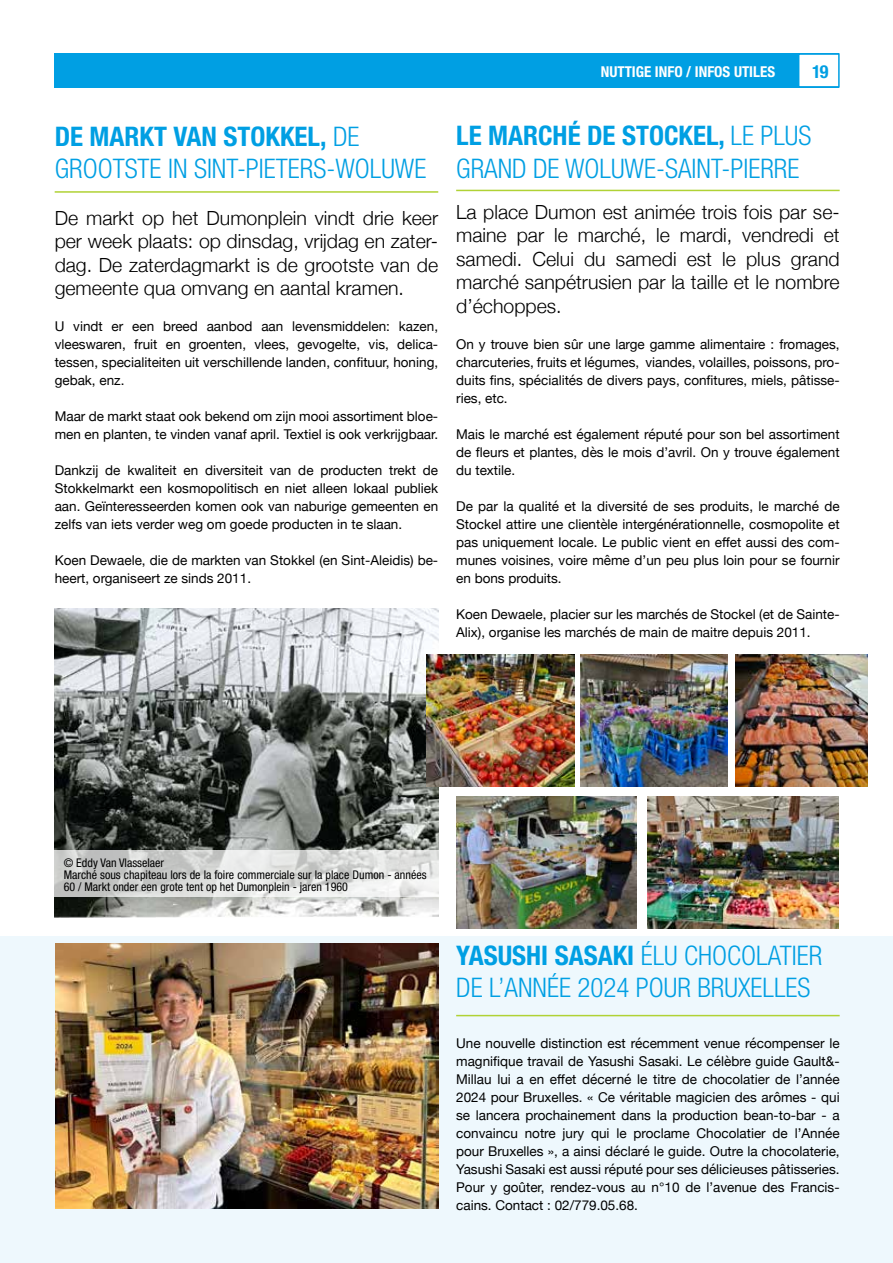
<style>
.page{position:relative;width:893px;height:1263px;background:#fff}
.page>*{position:absolute;margin:0;border:0;box-sizing:border-box;transform-origin:0 0}
.t1{font:300 condensed 27px/32.4px "Helvetica Neue";color:#009fe3}
.t2{font:300 19.5px/23.4px "Helvetica Neue";color:#000;text-align:justify}
.t3{font:700 condensed 18px "Helvetica Neue";color:#009fe3}
.t4{font:700 condensed 15px "Helvetica Neue";color:#fff}
.t5{font:13.5px/18px "Helvetica Neue";color:#000;text-align:justify}
.t6{font:condensed 12px/12px "Helvetica Neue";color:#000}
.s1{font-weight:700}
</style>
<div class="page">
<hr style="left:0;top:674px;width:1px;height:589px;background:#009fe3">
<div style="left:0;top:936px;width:893px;height:327px;background:#eef8fd"></div>
<div style="left:54px;top:53px;width:784px;height:35px;background:#009fe3"></div>
<div style="left:798px;top:53px;width:42px;height:35px;background:#fff;border:2px solid #009fe3"></div>
<hr style="left:55px;top:191px;width:383px;height:2px;background:#b0d235">
<hr style="left:456px;top:190px;width:384px;height:1px;background:#b0d235">
<hr style="left:456px;top:1015px;width:384px;height:1px;background:#b0d235">
<img style="left:55px;top:943px;width:383px;height:266px">
<img style="left:54px;top:608px;width:384px;height:309px">
<svg style="left:54px;top:850px;width:385px;height:47px"></svg>
<img style="left:427px;top:655px;width:147px;height:132px">
<img style="left:456px;top:797px;width:180px;height:131px">
<img style="left:580px;top:655px;width:148px;height:132px">
<img style="left:648px;top:797px;width:191px;height:131px">
<img style="left:736px;top:655px;width:131px;height:132px">
<h1 class="t1" style="left:55px;top:120px;width:373px"><span class="s1">DE MARKT VAN STOKKEL,</span> DE<br>GROOTSTE IN SINT-PIETERS-WOLUWE</h1>
<h2 class="t2" style="left:55px;top:205px;width:385px">De markt op het Dumonplein vindt drie keer per week plaats: op dinsdag, vrijdag en zater&shy;dag. De zaterdagmarkt is de grootste van de gemeente qua omvang en aantal kramen.</h2>
<p class="t5" style="left:55px;top:318px;width:385px">U vindt er een breed aanbod aan levensmiddelen: kazen, vleeswaren, fruit en groenten, vlees, gevogelte, vis, delica&shy;tessen, specialiteiten uit verschillende landen, confituur, honing, gebak, enz.</p>
<p class="t5" style="left:55px;top:408px;width:385px">Maar de markt staat ook bekend om zijn mooi assortiment bloe&shy;men en planten, te vinden vanaf april. Textiel is ook verkrijgbaar.</p>
<p class="t5" style="left:55px;top:462px;width:385px">Dankzij de kwaliteit en diversiteit van de producten trekt de Stokkelmarkt een kosmopolitisch en niet alleen lokaal publiek aan. Geïnteresseerden komen ook van naburige gemeenten en zelfs van iets verder weg om goede producten in te slaan.</p>
<p class="t5" style="left:55px;top:552px;width:385px">Koen Dewaele, die de markten van Stokkel (en Sint-Aleidis) be&shy;heert, organiseert ze sinds 2011.</p>
<p class="t4" style="left:601px;top:62px;width:176px">NUTTIGE INFO / INFOS UTILES</p>
<h3 class="t3" style="left:812px;top:60px;width:18px">19</h3>
<h1 class="t1" style="left:456px;top:119px;width:357px"><span class="s1">LE MARCHÉ DE STOCKEL,</span> LE PLUS<br>GRAND DE WOLUWE-SAINT-PIERRE</h1>
<h2 class="t2" style="left:456px;top:199px;width:385px">La place Dumon est animée trois fois par se&shy;maine par le marché, le mardi, vendredi et samedi. Celui du samedi est le plus grand marché sanpétrusien par la taille et le nombre d’échoppes.</h2>
<p class="t5" style="left:456px;top:336px;width:385px">On y trouve bien sûr une large gamme alimentaire : fromages, charcuteries, fruits et légumes, viandes, volailles, poissons, pro&shy;duits fins, spécialités de divers pays, confitures, miels, pâtisse&shy;ries, etc.</p>
<p class="t5" style="left:456px;top:426px;width:385px">Mais le marché est également réputé pour son bel assortiment de fleurs et plantes, dès le mois d’avril. On y trouve également du textile.</p>
<p class="t5" style="left:456px;top:498px;width:385px">De par la qualité et la diversité de ses produits, le marché de Stockel attire une clientèle intergénérationnelle, cosmopolite et pas uniquement locale. Le public vient en effet aussi des com&shy;munes voisines, voire même d’un peu plus loin pour se fournir en bons produits.</p>
<p class="t5" style="left:456px;top:606px;width:385px">Koen Dewaele, placier sur les marchés de Stockel (et de Sainte-<br>Alix), organise les marchés de main de maitre depuis 2011.</p>
<p class="t6" style="left:64px;top:856px;width:364px">© Eddy Van Vlasselaer<br>Marché sous chapiteau lors de la foire commerciale sur la place Dumon - années<br>60 / Markt onder een grote tent op het Dumonplein - jaren 1960</p>
<h1 class="t1" style="left:456px;top:939px;width:368px"><span class="s1">YASUSHI SASAKI</span> ÉLU CHOCOLATIER<br>DE L’ANNÉE 2024 POUR BRUXELLES</h1>
<p class="t5" style="left:456px;top:1034px;width:385px">Une nouvelle distinction est récemment venue récompenser le magnifique travail de Yasushi Sasaki. Le célèbre guide Gault&amp;- Millau lui a en effet décerné le titre de chocolatier de l’année 2024 pour Bruxelles. « Ce véritable magicien des arômes - qui se lancera prochainement dans la production bean-to-bar - a convaincu notre jury qui le proclame Chocolatier de l’Année pour Bruxelles », a ainsi déclaré le guide. Outre la chocolaterie, Yasushi Sasaki est aussi réputé pour ses délicieuses pâtisseries.<br>Pour y goûter, rendez-vous au n°10 de l’avenue des Francis&shy;cains. Contact : 02/779.05.68.</p>
</div>
